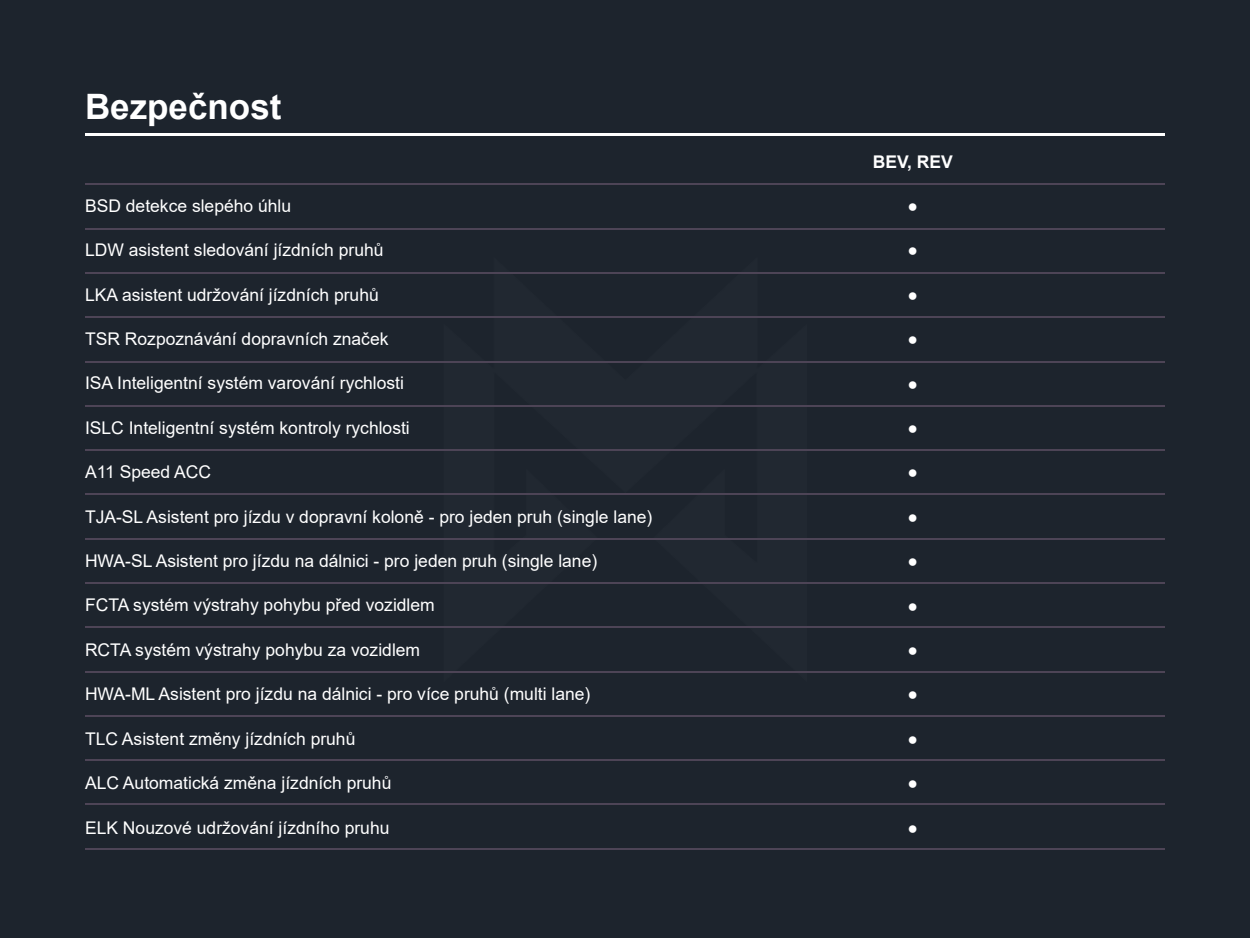
<style>
.page{position:relative;width:1250px;height:938px;background:#1d242d}
.page>*{position:absolute;margin:0;border:0;box-sizing:border-box;transform-origin:0 0}
.t1{font:700 35px "Arial";color:#fff}
.t2{font:17.5px "Arial";color:#fff}
.t3{font:700 17.5px "Arial";color:#fff}
</style>
<div class="page">
<img style="left:443px;top:273px;width:364px;height:400px">
<hr style="left:85px;top:134px;width:1080px;height:2px;background:#fff">
<hr style="left:85px;top:184px;width:1080px;height:1px;background:#4d4456">
<hr style="left:85px;top:228px;width:1080px;height:1px;background:#4d4456">
<hr style="left:85px;top:272px;width:1080px;height:1px;background:#4d4456">
<hr style="left:85px;top:316px;width:1080px;height:2px;background:#4d4456">
<hr style="left:85px;top:361px;width:1080px;height:1px;background:#4d4456">
<hr style="left:85px;top:405px;width:1080px;height:1px;background:#4d4456">
<hr style="left:85px;top:449px;width:1080px;height:1px;background:#4d4456">
<hr style="left:85px;top:494px;width:1080px;height:1px;background:#4d4456">
<hr style="left:85px;top:538px;width:1080px;height:1px;background:#4d4456">
<hr style="left:85px;top:582px;width:1080px;height:1px;background:#4d4456">
<hr style="left:85px;top:626px;width:1080px;height:2px;background:#4d4456">
<hr style="left:85px;top:671px;width:1080px;height:1px;background:#4d4456">
<hr style="left:85px;top:715px;width:1080px;height:1px;background:#4d4456">
<hr style="left:85px;top:759px;width:1080px;height:1px;background:#4d4456">
<hr style="left:85px;top:803px;width:1080px;height:2px;background:#4d4456">
<hr style="left:85px;top:848px;width:1080px;height:1px;background:#4d4456">
<h1 class="t1" style="left:85px;top:82px;width:198px">Bezpečnost</h1>
<p class="t2" style="left:85px;top:194px;width:208px">BSD detekce slepého úhlu</p>
<p class="t2" style="left:85px;top:238px;width:300px">LDW asistent sledování jízdních pruhů</p>
<p class="t2" style="left:85px;top:282px;width:295px">LKA asistent udržování jízdních pruhů</p>
<p class="t2" style="left:85px;top:327px;width:305px">TSR Rozpoznávání dopravních značek</p>
<p class="t2" style="left:85px;top:371px;width:321px">ISA Inteligentní systém varování rychlosti</p>
<p class="t2" style="left:85px;top:415px;width:326px">ISLC Inteligentní systém kontroly rychlosti</p>
<p class="t2" style="left:85px;top:460px;width:128px">A11 Speed ACC</p>
<p class="t2" style="left:85px;top:504px;width:569px">TJA-SL Asistent pro jízdu v dopravní koloně - pro jeden pruh (single lane)</p>
<p class="t2" style="left:85px;top:549px;width:514px">HWA-SL Asistent pro jízdu na dálnici - pro jeden pruh (single lane)</p>
<p class="t2" style="left:85px;top:593px;width:351px">FCTA systém výstrahy pohybu před vozidlem</p>
<p class="t2" style="left:85px;top:637px;width:337px">RCTA systém výstrahy pohybu za vozidlem</p>
<p class="t2" style="left:85px;top:682px;width:507px">HWA-ML Asistent pro jízdu na dálnici - pro více pruhů (multi lane)</p>
<p class="t2" style="left:85px;top:726px;width:272px">TLC Asistent změny jízdních pruhů</p>
<p class="t2" style="left:85px;top:770px;width:308px">ALC Automatická změna jízdních pruhů</p>
<p class="t2" style="left:85px;top:815px;width:306px">ELK Nouzové udržování jízdního pruhu</p>
<p class="t3" style="left:873px;top:149px;width:82px">BEV, REV</p>
<p class="t2" style="left:908px;top:194px;width:12px">●</p>
<p class="t2" style="left:908px;top:238px;width:12px">●</p>
<p class="t2" style="left:908px;top:282px;width:12px">●</p>
<p class="t2" style="left:908px;top:327px;width:12px">●</p>
<p class="t2" style="left:908px;top:371px;width:12px">●</p>
<p class="t2" style="left:908px;top:416px;width:12px">●</p>
<p class="t2" style="left:908px;top:460px;width:12px">●</p>
<p class="t2" style="left:908px;top:504px;width:12px">●</p>
<p class="t2" style="left:908px;top:549px;width:12px">●</p>
<p class="t2" style="left:908px;top:593px;width:12px">●</p>
<p class="t2" style="left:908px;top:637px;width:12px">●</p>
<p class="t2" style="left:908px;top:682px;width:12px">●</p>
<p class="t2" style="left:908px;top:726px;width:12px">●</p>
<p class="t2" style="left:908px;top:771px;width:12px">●</p>
<p class="t2" style="left:908px;top:815px;width:12px">●</p>
</div>
